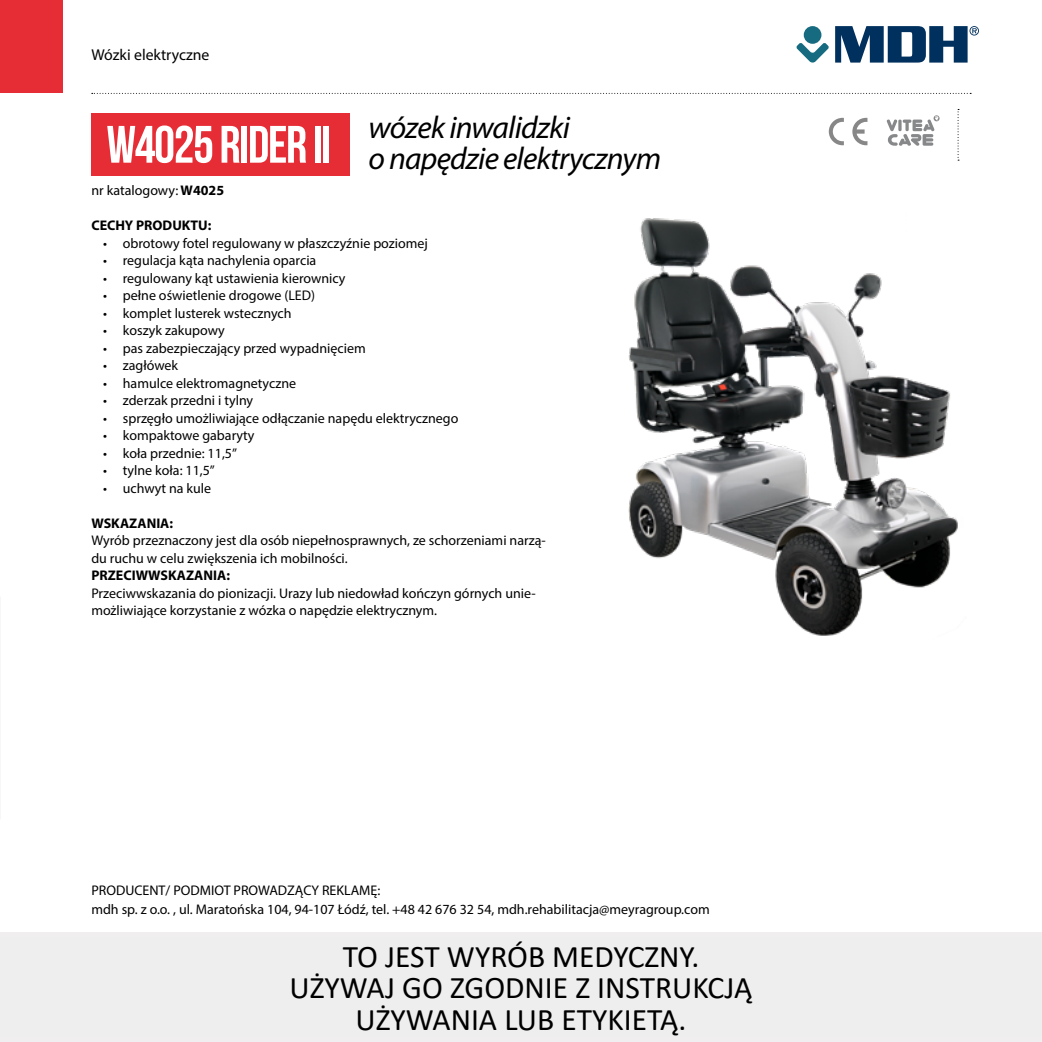
<style>
.page{position:relative;width:1042px;height:1042px;background:#fff}
.page>*{position:absolute;margin:0;border:0;box-sizing:border-box;transform-origin:0 0}
.t1{font:52.5px "Bebas Neue";letter-spacing:-.025em;color:#fff}
.t2{font:31.5px/31.5px "Calibri";color:#000;text-align:center}
.t3{font:italic 31.5px/31.5px "Myriad Pro";letter-spacing:-.025em;color:#000}
.t4{font:15.75px "Myriad Pro";color:#000}
.t5{font:14px/17.5px "Myriad Pro";color:#000}
.t6{font:700 14px "Myriad Pro";color:#000}
.s1{font-weight:700}
</style>
<div class="page">
<div style="left:0;top:0;width:62px;height:93px;background:#e62d36"></div>
<svg style="left:92px;top:93px;width:879px;height:1px"></svg>
<svg style="left:835px;top:26px;width:144px;height:37px"></svg>
<div style="left:804px;top:26px;width:17px;height:18px;background:#166b80;border-radius:50%"></div>
<svg style="left:796px;top:43px;width:33px;height:20px"></svg>
<div style="left:0;top:933px;width:1042px;height:109px;background:#f0eeee"></div>
<div style="left:91px;top:113px;width:258px;height:62px;background:#e62d36"></div>
<svg style="left:957px;top:109px;width:2px;height:52px"></svg>
<svg style="left:829px;top:118px;width:15px;height:27px"></svg>
<svg style="left:852px;top:118px;width:15px;height:27px"></svg>
<svg style="left:886px;top:115px;width:53px;height:31px"></svg>
<img style="left:628px;top:218px;width:330px;height:418px">
<p class="t4" style="left:91px;top:45px;width:120px">Wózki elektryczne</p>
<h1 class="t1" style="left:106px;top:116px;width:226px">W4025 RIDER II</h1>
<h2 class="t3" style="left:369px;top:111px;width:294px">wózek inwalidzki<br>o napędzie elektrycznym</h2>
<p class="t5" style="left:91px;top:181px;width:134px">nr katalogowy: <span class="s1">W4025</span></p>
<p class="t6" style="left:91px;top:216px;width:122px">CECHY PRODUKTU:</p>
<p class="t5" style="left:103px;top:234px;width:326px">• obrotowy fotel regulowany w płaszczyźnie poziomej</p>
<p class="t5" style="left:103px;top:252px;width:215px">• regulacja kąta nachylenia oparcia</p>
<p class="t5" style="left:103px;top:269px;width:244px">• regulowany kąt ustawienia kierownicy</p>
<p class="t5" style="left:103px;top:287px;width:214px">• pełne oświetlenie drogowe (LED)</p>
<p class="t5" style="left:103px;top:304px;width:190px">• komplet lusterek wstecznych</p>
<p class="t5" style="left:103px;top:322px;width:123px">• koszyk zakupowy</p>
<p class="t5" style="left:103px;top:339px;width:264px">• pas zabezpieczający przed wypadnięciem</p>
<p class="t5" style="left:103px;top:357px;width:77px">• zagłówek</p>
<p class="t5" style="left:103px;top:374px;width:195px">• hamulce elektromagnetyczne</p>
<p class="t5" style="left:103px;top:392px;width:152px">• zderzak przedni i tylny</p>
<p class="t5" style="left:103px;top:409px;width:357px">• sprzęgło umożliwiające odłączanie napędu elektrycznego</p>
<p class="t5" style="left:103px;top:427px;width:153px">• kompaktowe gabaryty</p>
<p class="t5" style="left:103px;top:444px;width:135px">• koła przednie: 11,5”</p>
<p class="t5" style="left:103px;top:462px;width:113px">• tylne koła: 11,5”</p>
<p class="t5" style="left:103px;top:479px;width:110px">• uchwyt na kule</p>
<p class="t6" style="left:91px;top:514px;width:83px">WSKAZANIA:</p>
<p class="t5" style="left:91px;top:532px;width:456px">Wyrób przeznaczony jest dla osób niepełnosprawnych, ze schorzeniami narzą&shy;du ruchu w celu zwiększenia ich mobilności.</p>
<p class="t6" style="left:91px;top:566px;width:140px">PRZECIWWSKAZANIA:</p>
<p class="t5" style="left:91px;top:584px;width:446px">Przeciwwskazania do pionizacji. Urazy lub niedowład kończyn górnych unie&shy;możliwiające korzystanie z wózka o napędzie elektrycznym.</p>
<p class="t5" style="left:91px;top:880px;width:620px;line-height:18.9px">PRODUCENT/ PODMIOT PROWADZĄCY REKLAMĘ:<br>mdh sp. z o.o. , ul. Maratońska 104, 94-107 Łódź, tel. +48 42 676 32 54, mdh.rehabilitacja@meyragroup.com</p>
<h2 class="t2" style="left:290px;top:939px;width:464px">TO JEST WYRÓB MEDYCZNY.<br>UŻYWAJ GO ZGODNIE Z INSTRUKCJĄ<br>UŻYWANIA LUB ETYKIETĄ.</h2>
</div>
